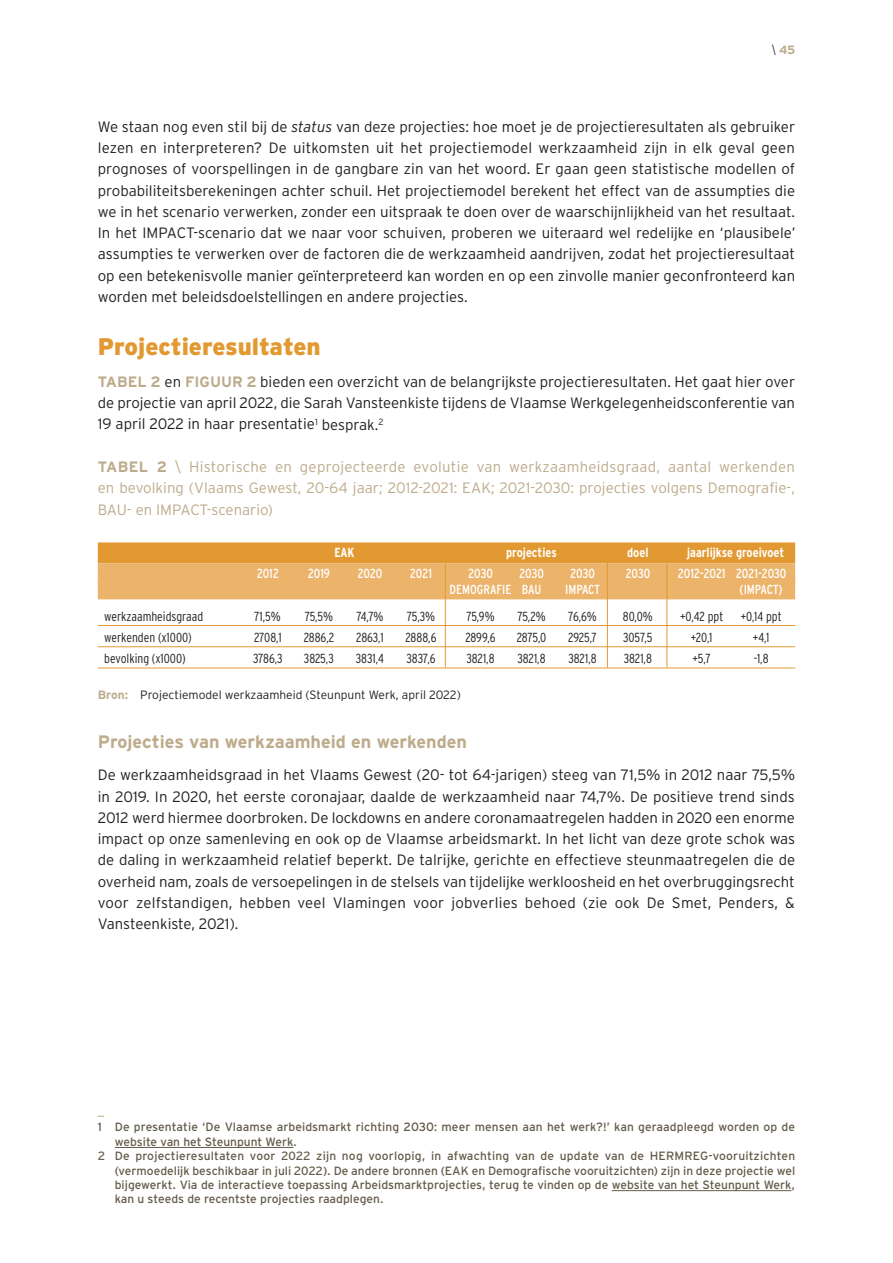
<style>
.page{position:relative;width:893px;height:1263px;background:#fff}
.page>*{position:absolute;margin:0;border:0;box-sizing:border-box;transform-origin:0 0}
.t1{font:900 24px "Interstate";color:#e39931}
.t2{font:700 18px "Interstate";color:#bdab8b}
.t3{font:300 15px/21.3px "Interstate";color:#231f20;text-align:justify}
.t4{font:300 15px/21.3px "Interstate";color:#bdab8b;text-align:justify}
.t5{font:300 condensed 13.2px "Interstate";color:#231f20}
.t6{font:condensed 13.2px "Interstate";letter-spacing:-.01em;color:#fff}
.t7{font:700 condensed 13.2px "Interstate";color:#fff}
.t8{font:12px/14.4px "Invesco Interstate";color:#635b49;text-align:justify}
.t9{font:12px/14.4px "Interstate";letter-spacing:.005em;color:#635b49}
.t10{font:300 12px "Interstate";color:#231f20}
.t11{font:700 12px "Interstate";color:#bdab8b}
.s1{font-weight:300;font-stretch:condensed;color:#231f20}
.s2{font-style:italic}
.s3{font-weight:700;color:#bdab8b}
.s4{font-weight:700}
</style>
<div class="page">
<div style="left:98px;top:542px;width:697px;height:21px;background:#e39931"></div>
<div style="left:98px;top:563px;width:697px;height:21px;background:#ecb36b"></div>
<div style="left:98px;top:579px;width:697px;height:20px;background:#ecb36b"></div>
<hr style="left:98px;top:625px;width:697px;height:1px;background:#e39931">
<hr style="left:98px;top:646px;width:697px;height:1px;background:#e39931">
<hr style="left:98px;top:668px;width:697px;height:1px;background:#e39931">
<hr style="left:445px;top:561px;width:1px;height:107px;background:#e39931">
<hr style="left:607px;top:561px;width:1px;height:107px;background:#e39931">
<hr style="left:667px;top:561px;width:1px;height:107px;background:#e39931">
<hr style="left:115px;top:1147px;width:178px;height:1px;background:#635b49">
<hr style="left:612px;top:1190px;width:179px;height:1px;background:#635b49">
<p class="t11" style="left:772px;top:43px;width:25px"><span class="s1">\</span> 45</p>
<p class="t3" style="left:98px;top:116px;width:699px">We staan nog even stil bij de <span class="s2">status</span> van deze projecties: hoe moet je de projectieresultaten als gebruiker lezen en interpreteren? De uitkomsten uit het projectiemodel werkzaamheid zijn in elk geval geen prognoses of voorspellingen in de gangbare zin van het woord. Er gaan geen statistische modellen of probabiliteitsberekeningen achter schuil. Het projectiemodel berekent het effect van de assumpties die we in het scenario verwerken, zonder een uitspraak te doen over de waarschijnlijkheid van het resultaat.<br>In het IMPACT-scenario dat we naar voor schuiven, proberen we uiteraard wel redelijke en ‘plausibele’ assumpties te verwerken over de factoren die de werkzaamheid aandrijven, zodat het projectieresultaat op een betekenisvolle manier geïnterpreteerd kan worden en op een zinvolle manier geconfronteerd kan worden met beleidsdoelstellingen en andere projecties.</p>
<h1 class="t1" style="left:98px;top:333px;width:224px">Projectieresultaten</h1>
<p class="t3" style="left:98px;top:371px;width:699px"><span class="s3">TABEL 2</span> en <span class="s3">FIGUUR 2</span> bieden een overzicht van de belangrijkste projectieresultaten. Het gaat hier over de projectie van april 2022, die Sarah Vansteenkiste tijdens de Vlaamse Werkgelegenheidsconferentie van 19 april 2022 in haar presentatie<sup>1</sup> besprak.<sup>2</sup></p>
<p class="t4" style="left:98px;top:456px;width:699px"><span class="s4">TABEL 2</span> \ Historische en geprojecteerde evolutie van werkzaamheidsgraad, aantal werkenden en bevolking (Vlaams Gewest, 20-64 jaar; 2012-2021: EAK; 2021-2030: projecties volgens Demografie-, BAU- en IMPACT-scenario)</p>
<p class="t7" style="left:334px;top:545px;width:22px">EAK</p>
<p class="t7" style="left:506px;top:545px;width:52px">projecties</p>
<p class="t7" style="left:627px;top:545px;width:23px">doel</p>
<p class="t7" style="left:687px;top:545px;width:99px">jaarlijkse groeivoet</p>
<p class="t6" style="left:257px;top:566px;width:24px">2012</p>
<p class="t6" style="left:308px;top:566px;width:24px">2019</p>
<p class="t6" style="left:357px;top:566px;width:26px">2020</p>
<p class="t6" style="left:410px;top:566px;width:24px">2021</p>
<p class="t6" style="left:468px;top:566px;width:26px">2030</p>
<p class="t6" style="left:519px;top:566px;width:26px">2030</p>
<p class="t6" style="left:570px;top:566px;width:26px">2030</p>
<p class="t6" style="left:625px;top:566px;width:26px">2030</p>
<p class="t6" style="left:678px;top:566px;width:110px">2012-2021 2021-2030</p>
<p class="t6" style="left:450px;top:582px;width:93px">DEMOGRAFIE BAU</p>
<p class="t6" style="left:565px;top:582px;width:36px">IMPACT</p>
<p class="t6" style="left:740px;top:582px;width:45px">(IMPACT)</p>
<p class="t5" style="left:104px;top:609px;width:100px">werkzaamheidsgraad</p>
<p class="t5" style="left:254px;top:609px;width:28px">71,5%</p>
<p class="t5" style="left:305px;top:609px;width:30px">75,5%</p>
<p class="t5" style="left:356px;top:609px;width:29px">74,7%</p>
<p class="t5" style="left:407px;top:609px;width:30px">75,3%</p>
<p class="t5" style="left:466px;top:609px;width:30px">75,9%</p>
<p class="t5" style="left:517px;top:609px;width:30px">75,2%</p>
<p class="t5" style="left:568px;top:609px;width:30px">76,6%</p>
<p class="t5" style="left:623px;top:609px;width:32px">80,0%</p>
<p class="t5" style="left:680px;top:609px;width:45px">+0,42 ppt</p>
<p class="t5" style="left:741px;top:609px;width:42px">+0,14 ppt</p>
<p class="t5" style="left:104px;top:630px;width:89px">werkenden (x1000)</p>
<p class="t5" style="left:254px;top:630px;width:29px">2708,1</p>
<p class="t5" style="left:304px;top:630px;width:32px">2886,2</p>
<p class="t5" style="left:356px;top:630px;width:29px">2863,1</p>
<p class="t5" style="left:405px;top:630px;width:32px">2888,6</p>
<p class="t5" style="left:465px;top:630px;width:32px">2899,6</p>
<p class="t5" style="left:517px;top:630px;width:31px">2875,0</p>
<p class="t5" style="left:568px;top:630px;width:30px">2925,7</p>
<p class="t5" style="left:623px;top:630px;width:31px">3057,5</p>
<p class="t5" style="left:691px;top:630px;width:23px">+20,1</p>
<p class="t5" style="left:753px;top:630px;width:18px">+4,1</p>
<p class="t5" style="left:104px;top:651px;width:83px">bevolking (x1000)</p>
<p class="t5" style="left:253px;top:651px;width:31px">3786,3</p>
<p class="t5" style="left:304px;top:651px;width:31px">3825,3</p>
<p class="t5" style="left:356px;top:651px;width:30px">3831,4</p>
<p class="t5" style="left:406px;top:651px;width:31px">3837,6</p>
<p class="t5" style="left:466px;top:651px;width:30px">3821,8</p>
<p class="t5" style="left:517px;top:651px;width:30px">3821,8</p>
<p class="t5" style="left:568px;top:651px;width:30px">3821,8</p>
<p class="t5" style="left:624px;top:651px;width:30px">3821,8</p>
<p class="t5" style="left:692px;top:651px;width:20px">+5,7</p>
<p class="t5" style="left:754px;top:651px;width:16px">-1,8</p>
<p class="t10" style="left:98px;top:688px;width:365px"><span class="s3">Bron:</span> Projectiemodel werkzaamheid (Steunpunt Werk, april 2022)</p>
<p class="t2" style="left:98px;top:732px;width:371px">Projecties van werkzaamheid en werkenden</p>
<p class="t3" style="left:98px;top:764px;width:699px">De werkzaamheidsgraad in het Vlaams Gewest (20- tot 64-jarigen) steeg van 71,5% in 2012 naar 75,5% in 2019. In 2020, het eerste coronajaar, daalde de werkzaamheid naar 74,7%. De positieve trend sinds 2012 werd hiermee doorbroken. De lockdowns en andere coronamaatregelen hadden in 2020 een enorme impact op onze samenleving en ook op de Vlaamse arbeidsmarkt. In het licht van deze grote schok was de daling in werkzaamheid relatief beperkt. De talrijke, gerichte en effectieve steunmaatregelen die de overheid nam, zoals de versoepelingen in de stelsels van tijdelijke werkloosheid en het overbruggingsrecht voor zelfstandigen, hebben veel Vlamingen voor jobverlies behoed (zie ook De Smet, Penders, &amp; Vansteenkiste, 2021).</p>
<p class="t9" style="left:115px;top:1120px;width:682px;text-indent:-17px">1 De presentatie ‘De Vlaamse arbeidsmarkt richting 2030: meer mensen aan het werk?!’ kan geraadpleegd worden op de website van het Steunpunt Werk.</p>
<p class="t8" style="left:115px;top:1149px;width:682px;text-indent:-17px">2 De projectieresultaten voor 2022 zijn nog voorlopig, in afwachting van de update van de HERMREG-vooruitzichten (vermoedelijk beschikbaar in juli 2022). De andere bronnen (EAK en Demografische vooruitzichten) zijn in deze projectie wel bijgewerkt. Via de interactieve toepassing Arbeidsmarktprojecties, terug te vinden op de website van het Steunpunt Werk, kan u steeds de recentste projecties raadplegen.</p>
</div>
